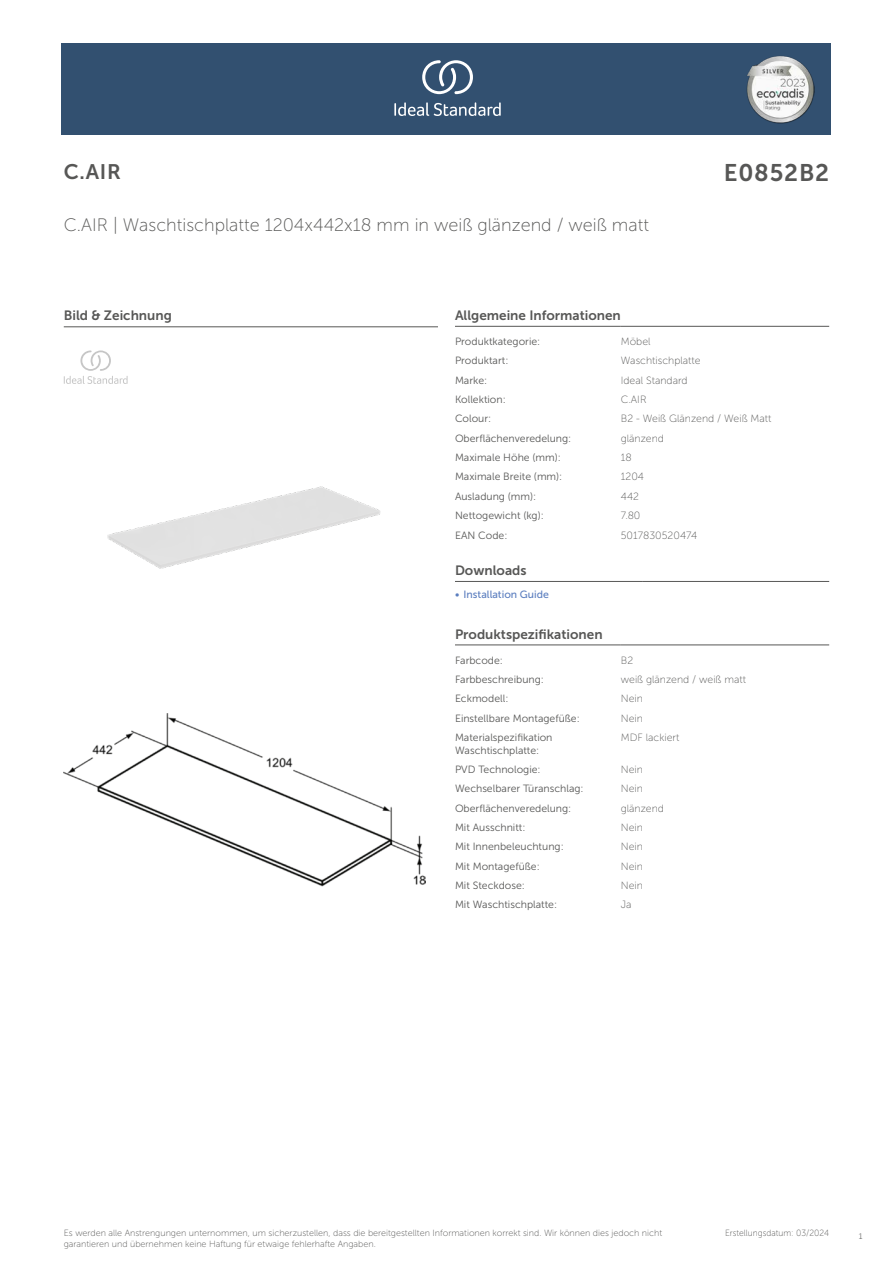
<style>
.page{position:relative;width:893px;height:1263px;background:#fff}
.page>*{position:absolute;margin:0;border:0;box-sizing:border-box;transform-origin:0 0}
.t1{font:24px "Museo Sans 700";letter-spacing:.035em;color:#575756}
.t2{font:21px "Museo Sans 700";color:#575756}
.t3{font:18px "Museo Sans 100";color:#575756}
.t4{font:13.5px "Museo Sans 700";color:#575756}
.t5{font:10.5px/12.6px "Museo Sans 300";color:#575756}
.t6{font:10.5px "Museo Sans 100";color:#575756}
.t7{font:10.5px "Museo Sans 500";color:#5b7ebf}
.t8{font:9px/10.8px "Museo Sans 100";color:#575756}
.t9{font:9px "Museo Sans 100";color:#575756;scale:.95 1}
.t10{font:300 9px "Calibri";color:#575756;scale:.95 1}
</style>
<div class="page">
<div style="left:62px;top:43px;width:769px;height:91px;background:#325070"></div>
<hr style="left:455px;top:326px;width:166px;height:1px;background:#575756">
<hr style="left:621px;top:326px;width:208px;height:1px;background:#575756">
<hr style="left:455px;top:581px;width:187px;height:1px;background:#575756">
<hr style="left:642px;top:581px;width:187px;height:1px;background:#575756">
<hr style="left:455px;top:645px;width:166px;height:1px;background:#575756">
<hr style="left:621px;top:645px;width:208px;height:1px;background:#575756">
<img style="left:64px;top:714px;width:361px;height:173px">
<hr style="left:64px;top:327px;width:374px;height:1px;background:#575756">
<svg style="left:64px;top:350px;width:64px;height:34px"></svg>
<img style="left:107px;top:486px;width:274px;height:83px">
<svg style="left:394px;top:102px;width:107px;height:14px"></svg>
<svg style="left:422px;top:60px;width:51px;height:34px"></svg>
<img style="left:746px;top:56px;width:68px;height:67px">
<h2 class="t2" style="left:64px;top:160px;width:59px">C.AIR</h2>
<h1 class="t1" style="left:724px;top:160px;width:107px">E0852B2</h1>
<h3 class="t3" style="left:64px;top:215px;width:587px">C.AIR | Waschtischplatte 1204x442x18 mm in weiß glänzend / weiß matt</h3>
<p class="t4" style="left:64px;top:308px;width:110px">Bild &amp; Zeichnung</p>
<p class="t4" style="left:455px;top:308px;width:167px">Allgemeine Informationen</p>
<p class="t5" style="left:455px;top:335px;width:87px">Produktkategorie:</p>
<p class="t6" style="left:621px;top:336px;width:31px">Möbel</p>
<p class="t5" style="left:455px;top:354px;width:55px">Produktart:</p>
<p class="t6" style="left:621px;top:355px;width:81px">Waschtischplatte</p>
<p class="t5" style="left:455px;top:374px;width:34px">Marke:</p>
<p class="t6" style="left:621px;top:374px;width:68px">Ideal Standard</p>
<p class="t5" style="left:455px;top:393px;width:52px">Kollektion:</p>
<p class="t6" style="left:621px;top:394px;width:27px">C.AIR</p>
<p class="t5" style="left:455px;top:413px;width:38px">Colour:</p>
<p class="t6" style="left:621px;top:413px;width:152px">B2 - Weiß Glänzend / Weiß Matt</p>
<p class="t5" style="left:455px;top:432px;width:118px">Oberflächenveredelung:</p>
<p class="t6" style="left:621px;top:433px;width:45px">glänzend</p>
<p class="t5" style="left:455px;top:451px;width:107px">Maximale Höhe (mm):</p>
<p class="t6" style="left:621px;top:452px;width:12px">18</p>
<p class="t5" style="left:455px;top:471px;width:109px">Maximale Breite (mm):</p>
<p class="t6" style="left:621px;top:471px;width:25px">1204</p>
<p class="t5" style="left:455px;top:490px;width:83px">Ausladung (mm):</p>
<p class="t6" style="left:621px;top:491px;width:20px">442</p>
<p class="t5" style="left:455px;top:509px;width:90px">Nettogewicht (kg):</p>
<p class="t6" style="left:621px;top:510px;width:21px">7.80</p>
<p class="t5" style="left:455px;top:529px;width:54px">EAN Code:</p>
<p class="t6" style="left:621px;top:529px;width:78px">5017830520474</p>
<p class="t4" style="left:455px;top:563px;width:73px">Downloads</p>
<p class="t7" style="left:455px;top:589px;width:95px">• Installation Guide</p>
<p class="t4" style="left:455px;top:626px;width:149px">Produktspezifikationen</p>
<p class="t5" style="left:455px;top:654px;width:49px">Farbcode:</p>
<p class="t6" style="left:621px;top:654px;width:14px">B2</p>
<p class="t5" style="left:455px;top:673px;width:90px">Farbbeschreibung:</p>
<p class="t6" style="left:621px;top:674px;width:127px">weiß glänzend / weiß matt</p>
<p class="t5" style="left:455px;top:692px;width:55px">Eckmodell:</p>
<p class="t6" style="left:621px;top:693px;width:24px">Nein</p>
<p class="t5" style="left:455px;top:712px;width:126px">Einstellbare Montagefüße:</p>
<p class="t6" style="left:621px;top:712px;width:24px">Nein</p>
<p class="t5" style="left:455px;top:731px;width:99px">Materialspezifikation<br>Waschtischplatte:</p>
<p class="t6" style="left:621px;top:732px;width:60px">MDF lackiert</p>
<p class="t5" style="left:455px;top:763px;width:87px">PVD Technologie:</p>
<p class="t6" style="left:621px;top:764px;width:24px">Nein</p>
<p class="t5" style="left:455px;top:782px;width:130px">Wechselbarer Türanschlag:</p>
<p class="t6" style="left:621px;top:783px;width:24px">Nein</p>
<p class="t5" style="left:455px;top:802px;width:118px">Oberflächenveredelung:</p>
<p class="t6" style="left:621px;top:802px;width:45px">glänzend</p>
<p class="t5" style="left:455px;top:821px;width:72px">Mit Ausschnitt:</p>
<p class="t6" style="left:621px;top:822px;width:24px">Nein</p>
<p class="t5" style="left:455px;top:840px;width:110px">Mit Innenbeleuchtung:</p>
<p class="t6" style="left:621px;top:841px;width:24px">Nein</p>
<p class="t5" style="left:455px;top:860px;width:86px">Mit Montagefüße:</p>
<p class="t6" style="left:621px;top:860px;width:24px">Nein</p>
<p class="t5" style="left:455px;top:879px;width:71px">Mit Steckdose:</p>
<p class="t6" style="left:621px;top:880px;width:24px">Nein</p>
<p class="t5" style="left:455px;top:899px;width:104px">Mit Waschtischplatte:</p>
<p class="t6" style="left:621px;top:899px;width:12px">Ja</p>
<p class="t8" style="left:64px;top:1227px;width:600px">Es werden alle Anstrengungen unternommen, um sicherzustellen, dass die bereitgestellten Informationen korrekt sind. Wir können dies jedoch nicht garantieren und übernehmen keine Haftung für etwaige fehlerhafte Angaben.</p>
<p class="t9" style="left:725px;top:1228px;width:111px">Erstellungsdatum: 03/2024</p>
<p class="t10" style="left:858px;top:1230px;width:6px">1</p>
</div>
